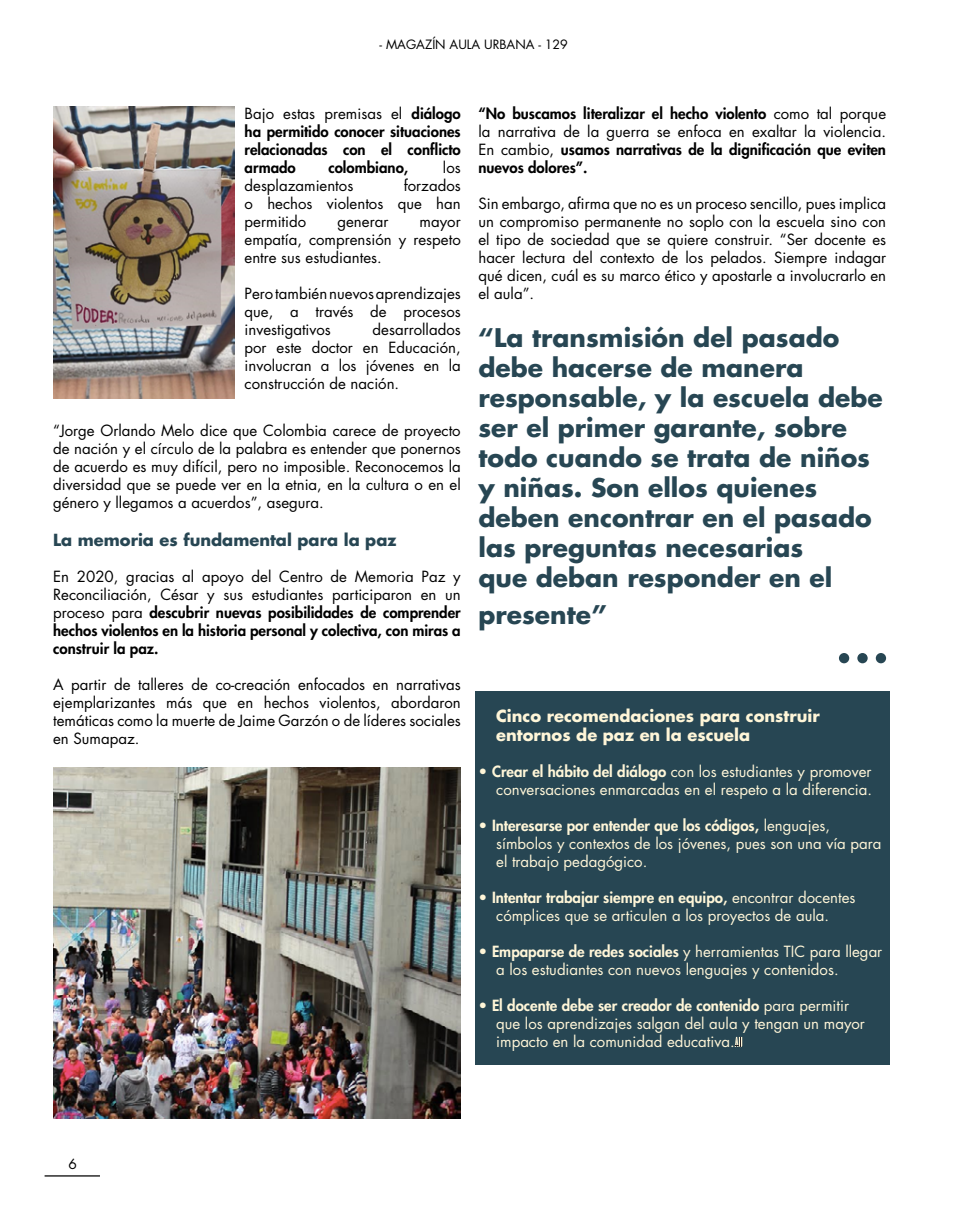
<style>
.page{position:relative;width:957px;height:1205px;background:#fff}
.page>*{position:absolute;margin:0;border:0;box-sizing:border-box;transform-origin:0 0}
.t1{font:700 25px/30px "Futura Std";color:#274653}
.t2{font:700 16.25px/19.5px "Futura Std";color:#fff6d8}
.t3{font:700 16.25px "Futura Std";color:#274653}
.t4{font:15px/18px "Futura Std";color:#000;text-align:justify}
.t5{font:15px/18px "Futura Std";color:#fff6d8}
.t6{font:800 15px/18px "Futura Std";color:#000;text-align:justify}
.t7{font:13.75px "Futura Std";color:#000}
.t8{font:12.5px "Futura Std";color:#000}
.s1{font-weight:400}
.s2{font-weight:800}
</style>
<div class="page">
<div style="left:475px;top:691px;width:414px;height:374px;background:#274653"></div>
<div style="left:839px;top:653px;width:10px;height:10px;background:#274653;border-radius:50%"></div>
<div style="left:857px;top:653px;width:10px;height:10px;background:#274653;border-radius:50%"></div>
<div style="left:876px;top:653px;width:10px;height:10px;background:#274653;border-radius:50%"></div>
<svg style="left:734px;top:1037px;width:8px;height:10px"></svg>
<img style="left:53px;top:106px;width:182px;height:293px">
<img style="left:54px;top:767px;width:407px;height:352px">
<hr style="left:45px;top:1175px;width:55px;height:1px;background:#000">
<p class="t8" style="left:379px;top:36px;width:190px">- MAGAZÍN AULA URBANA - 129</p>
<p class="t6" style="left:244px;top:104px;width:218px"><span class="s1">Bajo estas premisas el</span> diálogo ha permitido conocer situaciones relacionadas con el conflicto armado</p>
<p class="t6" style="left:328px;top:158px;width:81px">colombiano,</p>
<p class="t4" style="left:443px;top:158px;width:19px">los</p>
<p class="t4" style="left:244px;top:176px;width:110px">desplazamientos</p>
<p class="t4" style="left:244px;top:176px;width:218px;text-indent:159px">forzados o hechos violentos que han permitido</p>
<p class="t4" style="left:244px;top:212px;width:218px;text-indent:175px">mayor empatía, comprensión y respeto entre sus estudiantes.</p>
<p class="t4" style="left:244px;top:284px;width:218px">Pero también nuevos aprendizajes que, a través de procesos investigativos</p>
<p class="t4" style="left:337px;top:212px;width:52px">generar</p>
<p class="t4" style="left:244px;top:320px;width:218px;text-indent:128px">desarrollados por este doctor en Educación, involucran a los jóvenes en la construcción de nación.</p>
<p class="t4" style="left:53px;top:422px;width:409px">“Jorge Orlando Melo dice que Colombia carece de proyecto de nación y el círculo de la palabra es entender que ponernos de acuerdo es muy difícil, pero no imposible. Reconocemos la diversidad que se puede ver en la etnia, en la cultura o en el género y llegamos a acuerdos”, asegura.</p>
<p class="t3" style="left:53px;top:529px;width:345px">La memoria es fundamental para la paz</p>
<p class="t6" style="left:53px;top:567px;width:409px"><span class="s1">En 2020, gracias al apoyo del Centro de Memoria Paz y Reconciliación, César y sus estudiantes participaron en un proceso para</span> descubrir nuevas posibilidades de comprender hechos violentos en la historia personal y colectiva, con miras a construir la paz.</p>
<p class="t4" style="left:53px;top:675px;width:409px">A partir de talleres de co-creación enfocados en narrativas ejemplarizantes más que en hechos violentos, abordaron temáticas como la muerte de Jaime Garzón o de líderes sociales en Sumapaz.</p>
<p class="t6" style="left:478px;top:104px;width:409px">“No buscamos literalizar el hecho violento <span class="s1">como tal porque la narrativa de la guerra se enfoca en exaltar la violencia.<br>En cambio,</span> usamos narrativas de la dignificación que eviten nuevos dolores”.</p>
<p class="t4" style="left:478px;top:194px;width:409px">Sin embargo, afirma que no es un proceso sencillo, pues implica un compromiso permanente no soplo con la escuela sino con el tipo de sociedad que se quiere construir. “Ser docente es hacer lectura del contexto de los pelados. Siempre indagar qué dicen, cuál es su marco ético y apostarle a involucrarlo en el aula”.</p>
<p class="t1" style="left:478px;top:322px;width:406px">“La transmisión del pasado debe hacerse de manera responsable, y la escuela debe ser el primer garante, sobre todo cuando se trata de niños y niñas. Son ellos quienes deben encontrar en el pasado las preguntas necesarias<br>que deban responder en el</p>
<h1 class="t1" style="left:478px;top:599px;width:130px">presente”</h1>
<p class="t2" style="left:496px;top:706px;width:325px">Cinco recomendaciones para construir entornos de paz en la escuela</p>
<p class="t5" style="left:478px;top:763px;width:395px;text-align:right">• <span class="s2">Crear el hábito del diálogo</span> con los estudiantes y promover conversaciones enmarcadas en el respeto a la diferencia.</p>
<p class="t5" style="left:496px;top:817px;width:387px;text-indent:-18px">• <span class="s2">Interesarse por entender que los códigos,</span> lenguajes, símbolos y contextos de los jóvenes, pues son una vía para el trabajo pedagógico.</p>
<p class="t5" style="left:478px;top:889px;width:378px;text-align:center">• <span class="s2">Intentar trabajar siempre en equipo,</span> encontrar docentes cómplices que se articulen a los proyectos de aula.</p>
<p class="t5" style="left:496px;top:943px;width:388px;text-indent:-18px">• <span class="s2">Empaparse de redes sociales</span> y herramientas TIC para llegar a los estudiantes con nuevos lenguajes y contenidos.</p>
<p class="t5" style="left:496px;top:997px;width:370px;text-indent:-18px">• <span class="s2">El docente debe ser creador de contenido</span> para permitir que los aprendizajes salgan del aula y tengan un mayor impacto en la comunidad educativa.</p>
<p class="t7" style="left:69px;top:1155px;width:10px">6</p>
</div>
